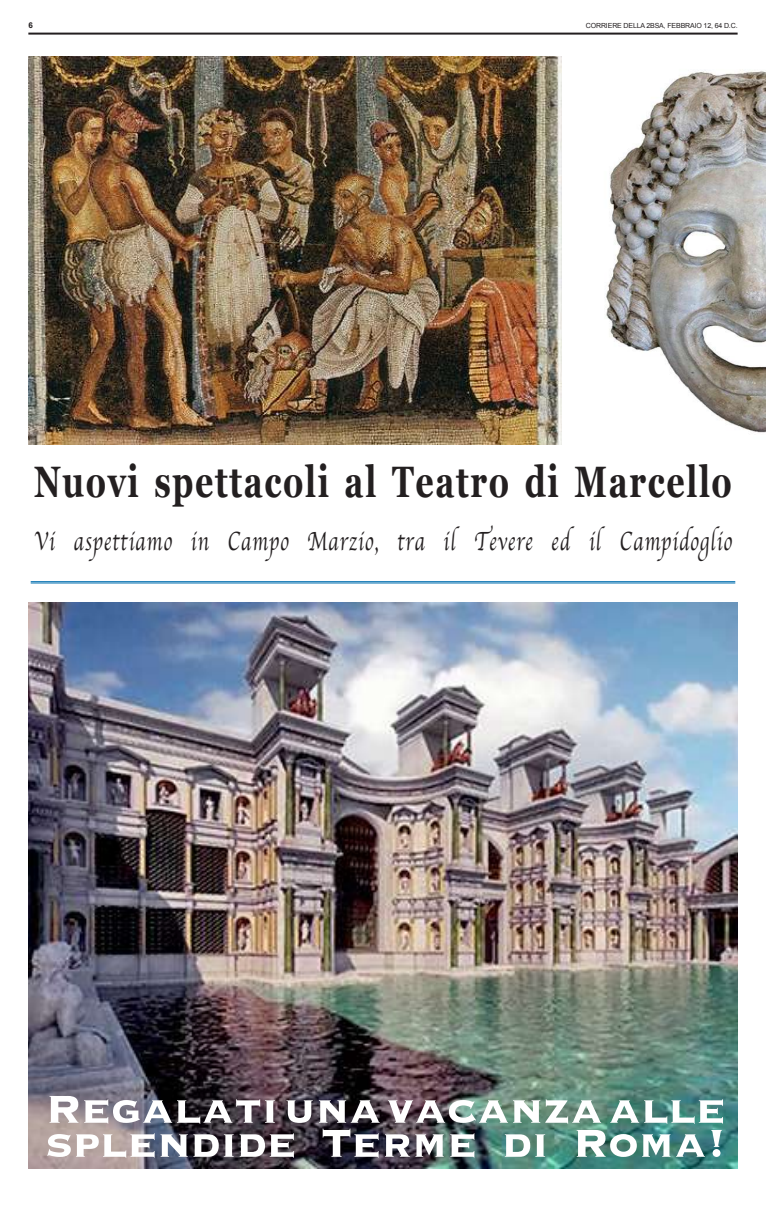
<style>
.page{position:relative;width:766px;height:1205px;background:#fff}
.page>*{position:absolute;margin:0;border:0;box-sizing:border-box;transform-origin:0 0}
.t1{font:700 51px "Copperplate";letter-spacing:-.01em;color:#fff}
.t2{font:700 44px "Georgia";letter-spacing:.05em;color:#231f20;scale:.73 1}
.t3{font:27.5px "Apple Chancery";letter-spacing:.05em;color:#231f20;scale:.73 1}
.t4{font:700 8px "Arial";color:#231f20}
.t5{font:7px "Arial";letter-spacing:-.02em;color:#231f20}
</style>
<div class="page">
<hr style="left:28px;top:33px;width:709px;height:2px;background:#231f20">
<img style="left:28px;top:602px;width:709px;height:566px">
<img style="left:28px;top:57px;width:533px;height:388px">
<img style="left:605px;top:70px;width:160px;height:363px">
<hr style="left:31px;top:581px;width:704px;height:1px;background:#006eaf">
<hr style="left:31px;top:583px;width:704px;height:1px;background:#006eaf">
<p class="t4" style="left:28px;top:20px;width:6px">6</p>
<p class="t5" style="left:585px;top:21px;width:153px">CORRIERE DELLA 2BSA, FEBBRAIO 12, 64 D.C.</p>
<h2 class="t2" style="left:34px;top:449px;width:957px">Nuovi spettacoli al Teatro di Marcello</h2>
<p class="t3" style="left:34px;top:519px;width:957px">Vi aspettiamo in Campo Marzio, tra il Tevere ed il Campidoglio</p>
<h1 class="t1" style="left:45px;top:1075px;width:682px">Regalati una vacanza alle</h1>
<h1 class="t1" style="left:45px;top:1109px;width:682px">splendide Terme di Roma!</h1>
</div>
